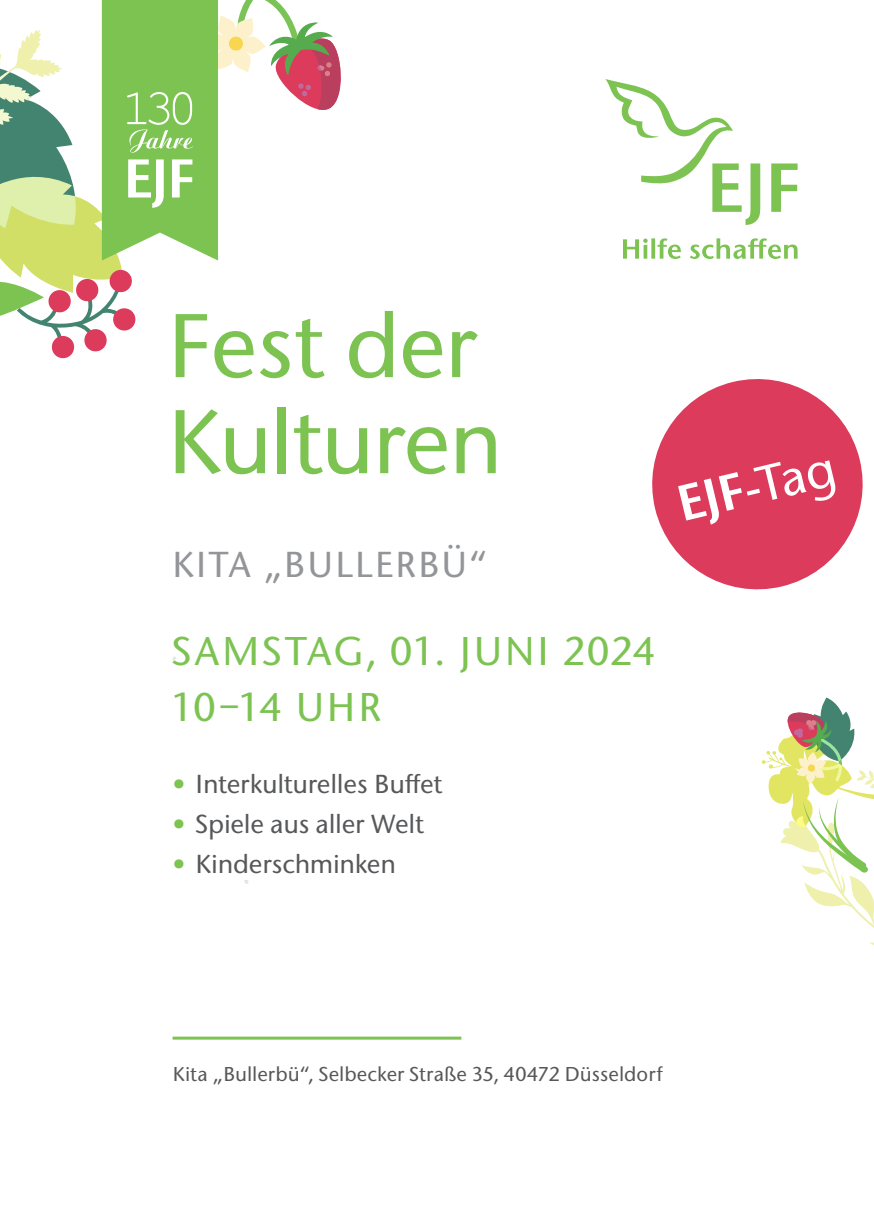
<style>
.page{position:relative;width:874px;height:1225px;background:#fff}
.page>*{position:absolute;margin:0;border:0;box-sizing:border-box;transform-origin:0 0}
.t1{font:500 90px/96px "Stone Sans ITC";letter-spacing:-.02em;color:#7cc352}
.t2{font:500 50.4px "Stone Sans ITC";color:#fff}
.t3{font:500 40px/56px "Stone Sans ITC";letter-spacing:.04em;color:#7cc352}
.t4{font:500 36px "Stone Sans ITC";letter-spacing:.055em;color:#939598}
.t5{font:500 26px "Stone Sans ITC";letter-spacing:-.01em;color:#57585a}
.t6{font:500 20px "Stone Sans ITC";color:#57585a}
.s1{color:#7cc352}
.s2{font-weight:600}
</style>
<div class="page">
<svg style="left:244px;top:880px;width:4px;height:4px"></svg>
<hr style="left:172px;top:1036px;width:289px;height:3px;background:#7cc352">
<svg style="left:0;top:0;width:341px;height:359px"></svg>
<svg style="left:652px;top:379px;width:211px;height:211px;fill:#dc3b5c"></svg>
<svg style="left:762px;top:697px;width:111px;height:248px"></svg>
<svg style="left:623px;top:238px;width:174px;height:21px"></svg>
<svg style="left:605px;top:79px;width:192px;height:146px"></svg>
<h1 class="t1" style="left:166px;top:299px;width:338px">Fest der<br>Kulturen</h1>
<h3 class="t4" style="left:172px;top:542px;width:317px">KITA „BULLERBÜ“</h3>
<h3 class="t3" style="left:171px;top:623px;width:485px">SAMSTAG, 01. JUNI 2024<br>10–14 UHR</h3>
<p class="t5" style="left:172px;top:768px;width:271px"><span class="s1">•</span> Interkulturelles Buffet</p>
<p class="t5" style="left:172px;top:808px;width:253px"><span class="s1">•</span> Spiele aus aller Welt</p>
<p class="t5" style="left:172px;top:848px;width:225px"><span class="s1">•</span> Kinderschminken</p>
<h2 class="t2" style="left:670px;top:473px;width:163px;rotate:-13deg"><span class="s2">EJF</span>-Tag</h2>
<p class="t6" style="left:172px;top:1062px;width:491px">Kita „Bullerbü“, Selbecker Straße 35, 40472 Düsseldorf</p>
</div>
